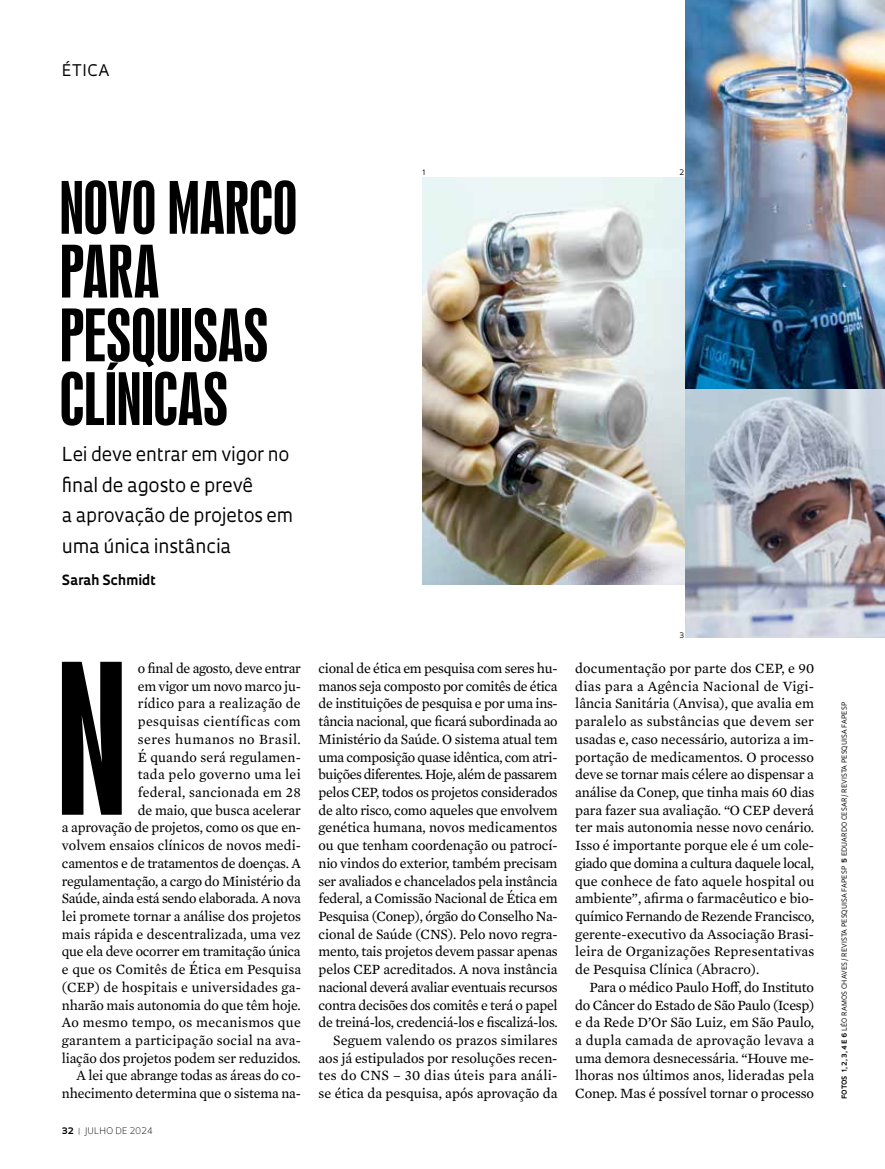
<style>
.page{position:relative;width:885px;height:1169px;background:#fff}
.page>*{position:absolute;margin:0;border:0;box-sizing:border-box;transform-origin:0 0}
.t1{font:195.45px "Swiss 924 BT Regular B";color:#000}
.t2{font:67.5px/63.8px "Swiss 924 BT Regular B";letter-spacing:-.005em;color:#000}
.t3{font:18.75px/30.9px "Oculum";letter-spacing:-.01em;color:#000}
.t4{font:15.6px "Oculum";letter-spacing:.045em;color:#000}
.t5{font:14.4px/17.7px "Mercury Text G2";letter-spacing:-.01em;color:#000;text-align:right}
.t6{font:700 13.65px "Oculum";letter-spacing:-.005em;color:#000}
.t7{font:300 8.7px "Oculum";letter-spacing:.01em;color:#000}
.t8{font:7.35px "Oculum";color:#000}
.t9{font:6.75px "Oculum";letter-spacing:.015em;color:#000}
.s1{font-weight:700}
.s2{font-weight:700;color:#939598}
</style>
<div class="page">
<img style="left:423px;top:177px;width:263px;height:407px">
<img style="left:686px;top:0;width:199px;height:637px">
<p class="t4" style="left:62px;top:60px;width:49px">ÉTICA</p>
<h2 class="t2" style="left:60px;top:177px;width:239px">NOVO MARCO<br>PARA<br>PESQUISAS<br>CLÍNICAS</h2>
<h3 class="t3" style="left:62px;top:437px;width:233px">Lei deve entrar em vigor no final de agosto e prevê<br>a aprovação de projetos em uma única instância</h3>
<p class="t6" style="left:62px;top:570px;width:95px">Sarah Schmidt</p>
<p class="t8" style="left:422px;top:168px;width:5px">1</p>
<p class="t8" style="left:680px;top:168px;width:6px">2</p>
<h1 class="t1" style="left:56px;top:622px;width:74px">N</h1>
<p class="t5" style="left:62px;top:658px;width:241px">o final de agosto, deve entrar<br>em vigor um novo marco ju-<br>rídico para a realização de<br>pesquisas científicas com<br>seres humanos no Brasil.<br>É quando será regulamen-<br>tada pelo governo uma lei<br>federal, sancionada em 28<br>de maio, que busca acelerar<br>a aprovação de projetos, como os que en&shy;volvem ensaios clínicos de novos medi&shy;camentos e de tratamentos de doenças. A regulamentação, a cargo do Ministério da Saúde, ainda está sendo elaborada. A nova lei promete tornar a análise dos projetos mais rápida e descentralizada, uma vez que ela deve ocorrer em tramitação única e que os Comitês de Ética em Pesquisa (CEP) de hospitais e universidades ga&shy;nharão mais autonomia do que têm hoje.<br>Ao mesmo tempo, os mecanismos que garantem a participação social na ava&shy;liação dos projetos podem ser reduzidos.<br>A lei que abrange todas as áreas do co&shy;nhecimento determina que o sistema na-</p>
<p class="t7" style="left:62px;top:1124px;width:92px"><span class="s1">32</span> <span class="s2">|</span> JULHO DE 2024</p>
<p class="t8" style="left:680px;top:630px;width:6px">3</p>
<p class="t5" style="left:319px;top:658px;width:241px">cional de ética em pesquisa com seres hu&shy;manos seja composto por comitês de ética de instituições de pesquisa e por uma ins&shy;tância nacional, que ficará subordinada ao Ministério da Saúde. O sistema atual tem uma composição quase idêntica, com atri&shy;buições diferentes. Hoje, além de passarem pelos CEP, todos os projetos considerados de alto risco, como aqueles que envolvem genética humana, novos medicamentos ou que tenham coordenação ou patrocí&shy;nio vindos do exterior, também precisam ser avaliados e chancelados pela instância federal, a Comissão Nacional de Ética em Pesquisa (Conep), órgão do Conselho Na&shy;cional de Saúde (CNS). Pelo novo regra&shy;mento, tais projetos devem passar apenas pelos CEP acreditados. A nova instância nacional deverá avaliar eventuais recursos contra decisões dos comitês e terá o papel de treiná-los, credenciá-los e fiscalizá-los.<br>Seguem valendo os prazos similares aos já estipulados por resoluções recen&shy;tes do CNS – 30 dias úteis para análi&shy;se ética da pesquisa, após aprovação da</p>
<p class="t5" style="left:575px;top:658px;width:241px;text-align:justify">documentação por parte dos CEP, e 90 dias para a Agência Nacional de Vigi&shy;lância Sanitária (Anvisa), que avalia em paralelo as substâncias que devem ser usadas e, caso necessário, autoriza a im&shy;portação de medicamentos. O processo deve se tornar mais célere ao dispensar a análise da Conep, que tinha mais 60 dias para fazer sua avaliação. “O CEP deverá ter mais autonomia nesse novo cenário.<br>Isso é importante porque ele é um cole&shy;giado que domina a cultura daquele local, que conhece de fato aquele hospital ou ambiente”, afirma o farmacêutico e bio&shy;químico Fernando de Rezende Francisco, gerente-executivo da Associação Brasi&shy;leira de Organizações Representativas de Pesquisa Clínica (Abracro).</p>
<p class="t5" style="left:575px;top:977px;width:240px;text-align:justify;text-indent:14px">Para o médico Paulo Hoff, do Instituto do Câncer do Estado de São Paulo (Icesp) e da Rede D’Or São Luiz, em São Paulo, a dupla camada de aprovação levava a uma demora desnecessária. “Houve me&shy;lhoras nos últimos anos, lideradas pela Conep. Mas é possível tornar o processo</p>
<p class="t9" style="left:840px;top:1098px;width:398px;rotate:-90deg"><span class="s1">FOTOS 1, 2, 3, 4 E 6</span> LÉO RAMOS CHAVES /REVISTA PESQUISA FAPESP <span class="s1">5</span> EDUARDO CESAR/REVISTA PESQUISA FAPESP</p>
</div>
